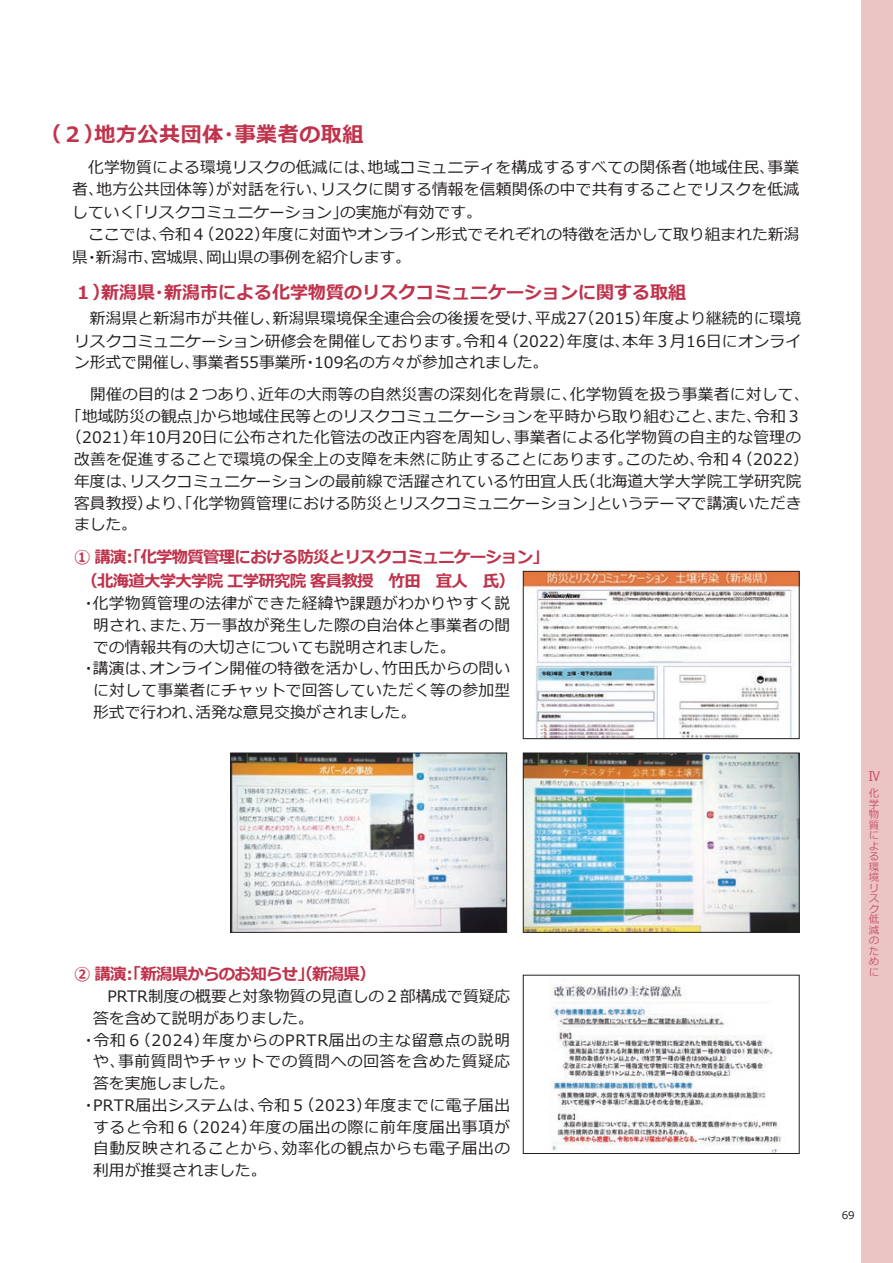
<style>
.page{position:relative;width:893px;height:1263px;background:#fff}
.page>*{position:absolute;margin:0;border:0;box-sizing:border-box;transform-origin:0 0}
.t1{font:700 21px "Meiryo";letter-spacing:.025em;color:#bf334c}
.t2{font:700 18px "Meiryo";color:#bf334c}
.t3{font:700 16.5px/23.2px "Meiryo";letter-spacing:-.05em;color:#bf334c}
.t4{font:15.75px/22.5px "Meiryo";letter-spacing:.015em;color:#231f20}
.t5{font:15.75px "Meiryo";letter-spacing:.04em;color:#231f20}
.t6{font:15.75px "Meiryo";letter-spacing:.05em;color:#231f20}
.t7{font:15.75px "Meiryo";letter-spacing:.035em;color:#231f20}
.t8{font:13.5px "Meiryo";color:#cb5269}
.t9{font:10.5px/10.5px "Meiryo";color:#cb5269}
.t10{font:10.5px "Meiryo";color:#231f20}
</style>
<div class="page">
<div style="left:861px;top:0;width:32px;height:1263px;background:#ebc5c4"></div>
<img style="left:232px;top:755px;width:273px;height:175px">
<div style="left:230px;top:753px;width:277px;height:179px;border:1px solid #231f20"></div>
<img style="left:525px;top:755px;width:272px;height:175px">
<div style="left:523px;top:753px;width:276px;height:179px;border:1px solid #231f20"></div>
<img style="left:550px;top:985px;width:232px;height:167px">
<div style="left:523px;top:975px;width:276px;height:179px;border:1px solid #231f20"></div>
<img style="left:525px;top:573px;width:272px;height:164px">
<div style="left:523px;top:571px;width:276px;height:168px;border:1px solid #231f20"></div>
<h1 class="t1" style="left:41px;top:123px;width:324px">（２）地方公共団体・事業者の取組</h1>
<p class="t4" style="left:72px;top:156px;width:729px">　化学物質による環境リスクの低減には、地域コミュニティを構成するすべての関係者（地域住民、事業者、地方公共団体等）が対話を行い、リスクに関する情報を信頼関係の中で共有することでリスクを低減していく「リスクコミュニケーション」の実施が有効です。<br>　ここでは、令和４（2022）年度に対面やオンライン形式でそれぞれの特徴を活かして取り組まれた新潟県・新潟市、宮城県、岡山県の事例を紹介します。</p>
<p class="t2" style="left:74px;top:282px;width:614px">１）新潟県・新潟市による化学物質のリスクコミュニケーションに関する取組</p>
<p class="t4" style="left:74px;top:307px;width:729px;line-height:23.2px;text-align:right">新潟県と新潟市が共催し、新潟県環境保全連合会の後援を受け、平成27（2015）年度より継続的に環境リスクコミュニケーション研修会を開催しております。令和４（2022）年度は、本年３月16日にオンライ</p>
<p class="t4" style="left:74px;top:347px;width:737px;line-height:31.5px">ン形式で開催し、事業者55事業所・109名の方々が参加されました。<br>　開催の目的は２つあり、近年の大雨等の自然災害の深刻化を背景に、化学物質を扱う事業者に対して、</p>
<p class="t4" style="left:66px;top:405px;width:737px">「地域防災の観点」から地域住民等とのリスクコミュニケーションを平時から取り組むこと、また、令和３</p>
<p class="t4" style="left:66px;top:427px;width:736px">（2021）年10月20日に公布された化管法の改正内容を周知し、事業者による化学物質の自主的な管理の</p>
<p class="t4" style="left:74px;top:448px;width:736px">改善を促進することで環境の保全上の支障を未然に防止することにあります。このため、令和４（2022）</p>
<p class="t4" style="left:74px;top:470px;width:729px">年度は、リスクコミュニケーションの最前線で活躍されている竹田宜人氏（北海道大学大学院工学研究院</p>
<p class="t4" style="left:74px;top:492px;width:729px">客員教授）より、「化学物質管理における防災とリスクコミュニケーション」というテーマで講演いただき</p>
<p class="t4" style="left:74px;top:514px;width:64px">ました。</p>
<p class="t3" style="left:74px;top:546px;width:476px">① 講演：「化学物質管理における防災とリスクコミュニケーション」　（北海道大学大学院 工学研究院 客員教授　竹田　宜人　氏）</p>
<p class="t4" style="left:81px;top:592px;width:431px">・化学物質管理の法律ができた経緯や課題がわかりやすく説</p>
<p class="t4" style="left:93px;top:614px;width:418px">明され、また、万一事故が発生した際の自治体と事業者の間</p>
<p class="t4" style="left:93px;top:636px;width:364px">での情報共有の大切さについても説明されました。</p>
<p class="t4" style="left:81px;top:658px;width:431px">・講演は、オンライン開催の特徴を活かし、竹田氏からの問い</p>
<p class="t4" style="left:93px;top:679px;width:418px">に対して事業者にチャットで回答していただく等の参加型</p>
<p class="t4" style="left:93px;top:701px;width:324px">形式で行われ、活発な意見交換がされました。</p>
<p class="t3" style="left:74px;top:962px;width:303px">② 講演：「新潟県からのお知らせ」（新潟県）</p>
<p class="t4" style="left:92px;top:985px;width:420px">　PRTR制度の概要と対象物質の見直しの２部構成で質疑応</p>
<p class="t4" style="left:93px;top:1007px;width:222px">答を含めて説明がありました。</p>
<p class="t6" style="left:81px;top:1031px;width:431px">・令和６（2024）年度からのPRTR届出の主な留意点の説明</p>
<p class="t5" style="left:93px;top:1053px;width:418px">や、事前質問やチャットでの質問への回答を含めた質疑応</p>
<p class="t4" style="left:93px;top:1072px;width:143px">答を実施しました。</p>
<p class="t4" style="left:81px;top:1094px;width:431px">・PRTR届出システムは、令和５（2023）年度までに電子届出</p>
<p class="t7" style="left:93px;top:1118px;width:419px">すると令和６（2024）年度の届出の際に前年度届出事項が</p>
<p class="t5" style="left:93px;top:1140px;width:418px">自動反映されることから、効率化の観点からも電子届出の</p>
<p class="t4" style="left:93px;top:1159px;width:175px">利用が推奨されました。</p>
<p class="t8" style="left:867px;top:768px;width:14px">Ⅳ</p>
<p class="t9" style="left:869px;top:788px;width:12px">化学物質による環境リスク低減のために</p>
<p class="t10" style="left:842px;top:1209px;width:15px">69</p>
</div>
